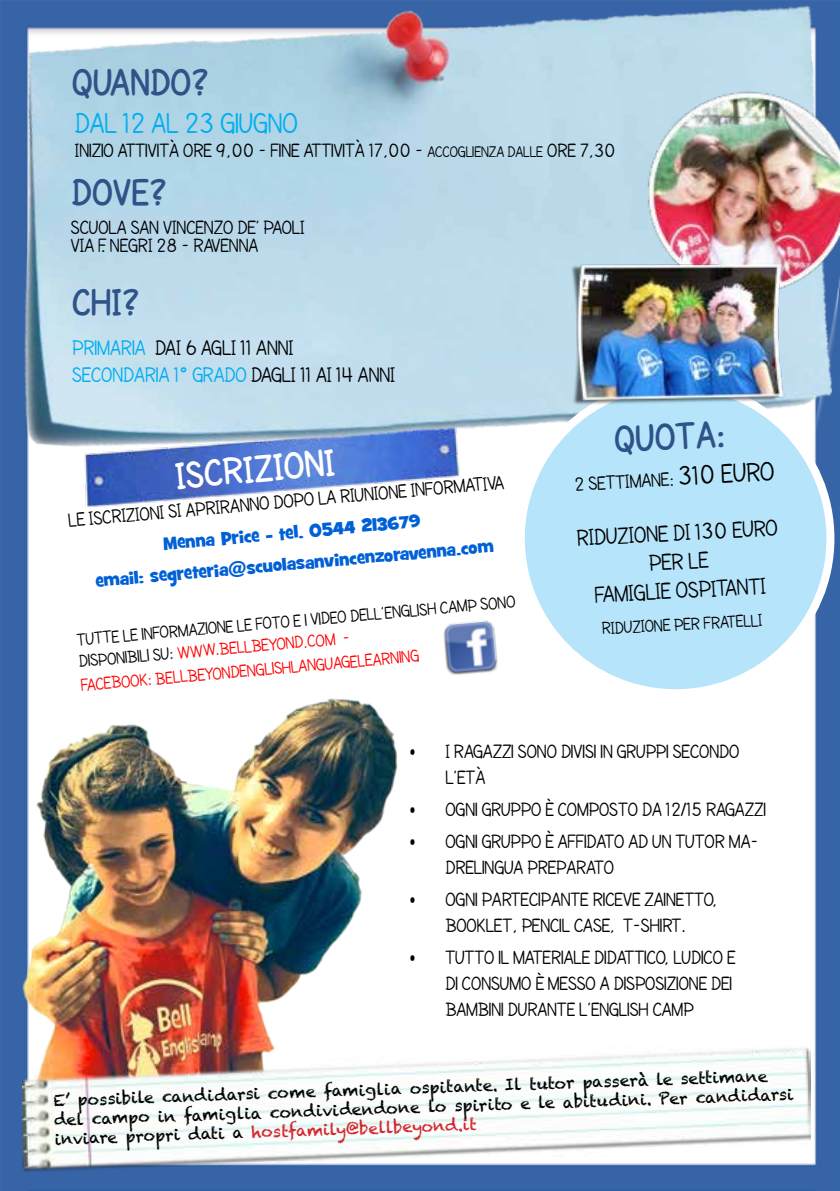
<style>
.page{position:relative;width:840px;height:1191px;background:#fff}
.page>*{position:absolute;margin:0;border:0;box-sizing:border-box;transform-origin:0 0}
.t1{font:700 38px "SF Cartoonist Hand SC";color:#2f5388}
.t2{font:700 38px "SF Cartoonist Hand SC";color:#fff}
.t3{font:30px "SF Cartoonist Hand SC";color:#00aeef}
.t4{font:24px/28.8px "SF Cartoonist Hand SC";color:#000;text-align:center}
.t5{font:22px/26.4px "SF Cartoonist Hand SC";color:#000}
.t6{font:20px/26px "SF Cartoonist Hand SC";color:#000}
.t7{font:18px/21.6px "SF Cartoonist Hand SC";color:#000}
.t8{font:18px/31.2px "Grilled Cheese BTN";color:#0060d6;text-align:center}
.t9{font:18px "SF Cartoonist Hand SC";color:#f00}
.t10{font:16px/19.2px "Chalkduster";color:#000}
.s1{font-size:16px}
.s2{color:#00aeef}
.s3{color:#f00}
.s4{font-size:28px}
.s5{color:#d2232a}
</style>
<div class="page">
<img style="left:0;top:508px;width:839px;height:682px">
<img style="left:68px;top:508px;width:406px;height:15px">
<img style="left:0;top:697px;width:409px;height:407px">
<img style="left:0;top:0;width:839px;height:508px">
<div style="left:520px;top:384px;width:310px;height:309px;background:#b6e4fa;border-radius:50%"></div>
<img style="left:637px;top:82px;width:202px;height:221px">
<img style="left:434px;top:614px;width:73px;height:66px">
<img style="left:22px;top:1044px;width:788px;height:127px">
<img style="left:557px;top:248px;width:257px;height:170px">
<h1 class="t1" style="left:72px;top:60px;width:138px">QUANDO?</h1>
<h2 class="t3" style="left:75px;top:107px;width:224px">DAL 12 AL 23 GIUGNO</h2>
<p class="t6" style="left:75px;top:137px;width:542px">INIZIO ATTIVITÀ ORE 9,00 - FINE ATTIVITÀ 17,00 - <span class="s1">ACCOGLIENZA DALLE</span> ORE 7,30</p>
<h1 class="t1" style="left:72px;top:170px;width:97px">DOVE?</h1>
<p class="t6" style="left:71px;top:218px;width:235px;line-height:18px">SCUOLA SAN VINCENZO DE’ PAOLI<br>VIA F. NEGRI 28 - RAVENNA</p>
<h1 class="t1" style="left:72px;top:281px;width:69px">CHI?</h1>
<p class="t5" style="left:72px;top:334px;width:324px"><span class="s2">PRIMARIA</span> DAI 6 AGLI 11 ANNI<br><span class="s2">SECONDARIA 1° GRADO</span> DAGLI 11 AI 14 ANNI</p>
<h1 class="t2" style="left:173px;top:454px;width:161px;rotate:-5deg">ISCRIZIONI</h1>
<p class="t6" style="left:67px;top:506px;width:438px;rotate:-5deg">LE ISCRIZIONI SI APRIRANNO DOPO LA RIUNIONE INFORMATIVA</p>
<p class="t8" style="left:91px;top:535px;width:401px;rotate:-5deg">Menna Price - tel. 0544 213679<br>email: segreteria@scuolasanvincenzoravenna.com</p>
<p class="t7" style="left:76px;top:628px;width:441px;rotate:-5deg">TUTTE LE INFORMAZIONE LE FOTO E I VIDEO DELL’ENGLISH CAMP SONO<br>DISPONIBILI SU: <span class="s3">WWW.BELLBEYOND.COM -</span></p>
<p class="t9" style="left:80px;top:675px;width:340px;rotate:-5deg">FACEBOOK: BELLBEYONDENGLISHLANGUAGELEARNING</p>
<h1 class="t1" style="left:613px;top:417px;width:113px;rotate:-3deg">Quota:</h1>
<p class="t6" style="left:573px;top:470px;width:201px;rotate:-3deg">2 SETTIMANE: <span class="s4">310 EURO</span></p>
<p class="t4" style="left:575px;top:522px;width:203px;rotate:-3deg">RIDUZIONE DI 130 EURO<br>PER LE<br>FAMIGLIE OSPITANTI</p>
<p class="t7" style="left:600px;top:617px;width:162px;rotate:-3deg">RIDUZIONE PER FRATELLI</p>
<p class="t6" style="left:445px;top:737px;width:295px;text-indent:-36px">• I RAGAZZI SONO DIVISI IN GRUPPI SECONDO<br>L’ETÀ</p>
<p class="t6" style="left:409px;top:795px;width:358px">• OGNI GRUPPO È COMPOSTO DA 12/15 RAGAZZI</p>
<p class="t6" style="left:445px;top:827px;width:314px;text-indent:-36px">• OGNI GRUPPO È AFFIDATO AD UN TUTOR MA-<br>DRELINGUA PREPARATO</p>
<p class="t6" style="left:409px;top:885px;width:309px;text-align:center">• OGNI PARTECIPANTE RICEVE ZAINETTO,<br>BOOKLET, PENCIL CASE, T-SHIRT.</p>
<p class="t6" style="left:445px;top:943px;width:291px;text-indent:-36px">• TUTTO IL MATERIALE DIDATTICO, LUDICO E<br>DI CONSUMO È MESSO A DISPOSIZIONE DEI<br>BAMBINI DURANTE L’ENGLISH CAMP</p>
<p class="t10" style="left:53px;top:1091px;width:740px;rotate:-2deg">E’ possibile candidarsi come famiglia ospitante. Il tutor passerà le settimane del campo in famiglia condividendone lo spirito e le abitudini. Per candidarsi inviare propri dati a <span class="s5">hostfamily@bellbeyond.it</span></p>
</div>
